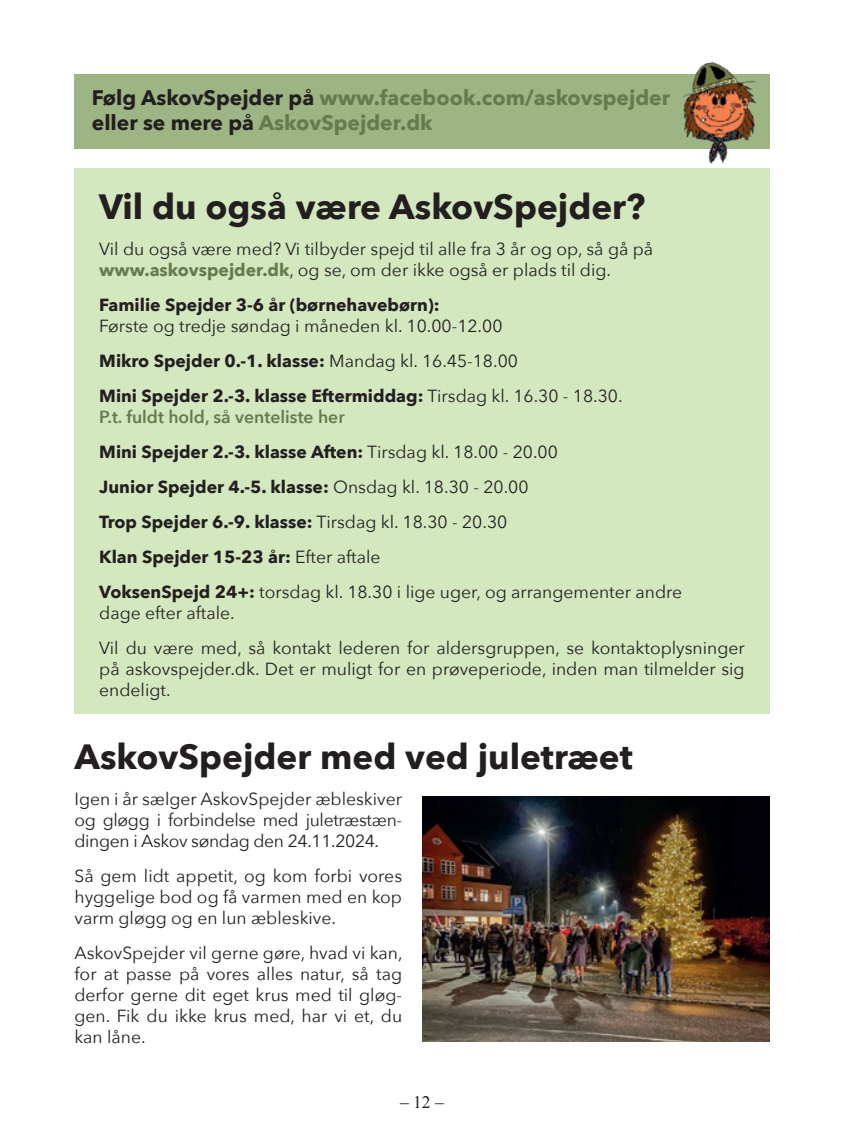
<style>
.page{position:relative;width:844px;height:1141px;background:#fff}
.page>*{position:absolute;margin:0;border:0;box-sizing:border-box;transform-origin:0 0}
.Brøed_A{font:700 35px "Avenir Next";color:#231f20}
.Brøed_A-2{font:700 21px/24.5px "Avenir Next";color:#647b4d}
.Brøed_A-3{font:17.5px/21px "Avenir Next";color:#231f20;text-align:justify}
.Brøed_A-4{font:700 17.5px "Avenir Next";color:#231f20}
.Brøed_A-5{font:17.5px/21px "Avenir Next";letter-spacing:-.02em;color:#231f20}
.Brøed_A-6{font:600 17.5px "Avenir Next";color:#647b4d}
.t1{font:17.5px "Times New Roman";color:#231f20}
.s1{color:#231f20}
.s2{font-weight:700;color:#647b4d}
.s3{font-weight:400}
.s4{font-weight:700}
</style>
<div class="page">
<div style="left:74px;top:169px;width:695px;height:545px;background:#d4e8c0"></div>
<div style="left:74px;top:74px;width:695px;height:75px;background:#9db584"></div>
<img style="left:683px;top:61px;width:73px;height:103px">
<img style="left:422px;top:796px;width:347px;height:246px">
<p class="Brøed_A-2" style="left:92px;top:85px;width:579px"><span class="s1">Følg AskovSpejder på</span> www.facebook.com/askovspejder <span class="s1">eller se mere på</span> AskovSpejder.dk</p>
<p class="Brøed_A" style="left:99px;top:176px;width:547px">Vil du også være AskovSpejder?</p>
<p class="Brøed_A-3" style="left:99px;top:238px;width:555px">Vil du også være med? Vi tilbyder spejd til alle fra 3 år og op, så gå på</p>
<p class="Brøed_A-3" style="left:99px;top:259px;width:513px"><span class="s2">www.askovspejder.dk</span>, og se, om der ikke også er plads til dig.</p>
<p class="Brøed_A-4" style="left:99px;top:290px;width:342px">Familie Spejder 3-6 år (børnehavebørn):</p>
<p class="Brøed_A-3" style="left:99px;top:315px;width:404px">Første og tredje søndag i måneden kl. 10.00-12.00</p>
<p class="Brøed_A-4" style="left:99px;top:346px;width:420px">Mikro Spejder 0.-1. klasse: <span class="s3">Mandag kl. 16.45-18.00</span></p>
<p class="Brøed_A-4" style="left:99px;top:381px;width:524px">Mini Spejder 2.-3. klasse Eftermiddag: <span class="s3">Tirsdag kl. 16.30 - 18.30.</span></p>
<p class="Brøed_A-6" style="left:99px;top:402px;width:247px">P.t. fuldt hold, så venteliste her</p>
<p class="Brøed_A-4" style="left:99px;top:437px;width:460px">Mini Spejder 2.-3. klasse Aften: <span class="s3">Tirsdag kl. 18.00 - 20.00</span></p>
<p class="Brøed_A-4" style="left:99px;top:472px;width:430px">Junior Spejder 4.-5. klasse: <span class="s3">Onsdag kl. 18.30 - 20.00</span></p>
<p class="Brøed_A-4" style="left:99px;top:507px;width:409px">Trop Spejder 6.-9. klasse: <span class="s3">Tirsdag kl. 18.30 - 20.30</span></p>
<p class="Brøed_A-4" style="left:99px;top:542px;width:282px">Klan Spejder 15-23 år: <span class="s3">Efter aftale</span></p>
<p class="Brøed_A-3" style="left:99px;top:581px;width:584px"><span class="s4">VoksenSpejd 24+:</span> torsdag kl. 18.30 i lige uger, og arrangementer andre</p>
<p class="Brøed_A-3" style="left:99px;top:602px;width:137px">dage efter aftale.</p>
<p class="Brøed_A-3" style="left:99px;top:637px;width:646px">Vil du være med, så kontakt lederen for aldersgruppen, se kontaktoplysninger på askovspejder.dk. Det er muligt for en prøveperiode, inden man tilmelder sig endeligt.</p>
<p class="Brøed_A" style="left:74px;top:727px;width:559px">AskovSpejder med ved juletræet</p>
<p class="Brøed_A-3" style="left:74px;top:788px;width:329px">Igen i år sælger AskovSpejder æbleskiver</p>
<p class="Brøed_A-5" style="left:74px;top:809px;width:329px">og gløgg i forbindelse med juletræstæn&shy;dingen i Askov søndag den 24.11.2024.</p>
<p class="Brøed_A-3" style="left:74px;top:865px;width:329px">Så gem lidt appetit, og kom forbi vores hyggelige bod og få varmen med en kop varm gløgg og en lun æbleskive.</p>
<p class="Brøed_A-3" style="left:74px;top:942px;width:329px">AskovSpejder vil gerne gøre, hvad vi kan,</p>
<p class="Brøed_A-3" style="left:74px;top:963px;width:329px">for at passe på vores alles natur, så tag</p>
<p class="Brøed_A-3" style="left:74px;top:984px;width:329px">derfor gerne dit eget krus med til gløg&shy;gen. Fik du ikke krus med, har vi et, du kan låne.</p>
<p class="t1" style="left:400px;top:1091px;width:45px">– 12 –</p>
</div>
